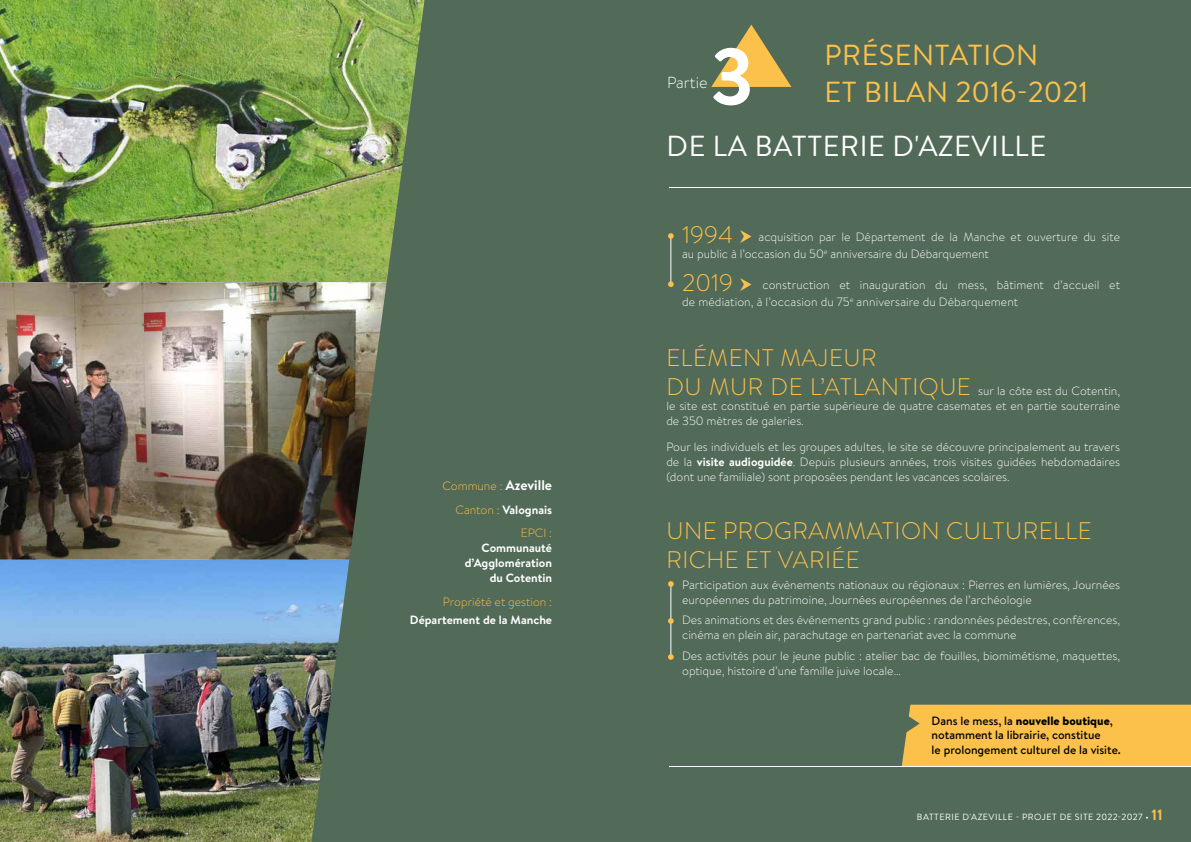
<style>
.page{position:relative;width:1191px;height:842px;background:#fff}
.page>*{position:absolute;margin:0;border:0;box-sizing:border-box;transform-origin:0 0}
.t1{font:700 80px "Brandon Text";color:#fff}
.t2{font:29px/37px "Brandon Text";letter-spacing:.02em;color:#fbc14b}
.t3{font:29px "Brandon Text";letter-spacing:.02em;color:#fff}
.t4{font:300 24px/28.8px "Brandon Text";letter-spacing:.02em;color:#fbc14b}
.t5{font:300 16px "Brandon Text";color:#fff}
.t6{font:300 12px/15px "Brandon Text";color:#fff}
.t7{font:500 12px/14.5px "Brandon Text";color:#000}
.t8{font:300 12px/23.5px "Brandon Text";color:#fbc14b;text-align:right}
.t9{font:700 12px/15px "Brandon Text";color:#fff;text-align:right}
.t10{font:9px "Brandon Text";letter-spacing:.05em;color:#fff}
.s1{font-weight:700;font-size:14px;color:#fff}
.s2{font-weight:700;color:#fff}
.s3{font-size:24px;color:#fbc14b}
.s4{font-weight:700}
.s5{font-weight:900}
.s6{font-weight:700;font-size:15px;color:#fbc14b}
</style>
<div class="page">
<div style="left:595px;top:0;width:596px;height:842px;background:#526a58"></div>
<img style="left:0;top:0;width:311px;height:282px">
<img style="left:0;top:282px;width:311px;height:278px">
<img style="left:0;top:560px;width:311px;height:282px">
<svg style="left:311px;top:0;width:284px;height:842px;background:#5b7159"></svg>
<svg style="left:711px;top:25px;width:80px;height:62px"></svg>
<div style="left:901px;top:705px;width:290px;height:61px;background:#fbc14b"></div>
<hr style="left:669px;top:766px;width:522px;height:1px;background:#fff">
<hr style="left:670px;top:236px;width:1px;height:49px;background:#fff">
<svg style="left:668px;top:233px;width:5px;height:6px"></svg>
<svg style="left:668px;top:281px;width:5px;height:6px"></svg>
<hr style="left:670px;top:584px;width:1px;height:74px;background:#fff">
<svg style="left:668px;top:581px;width:5px;height:6px"></svg>
<svg style="left:668px;top:654px;width:5px;height:6px"></svg>
<svg style="left:668px;top:618px;width:5px;height:6px"></svg>
<hr style="left:669px;top:187px;width:522px;height:1px;background:#fff">
<p class="t8" style="left:442px;top:474px;width:111px">Commune : <span class="s1">Azeville<br></span>Canton : <span class="s2">Valognais<br></span>EPCI :</p>
<p class="t9" style="left:465px;top:540px;width:89px">Communauté d’Agglomération du Cotentin</p>
<p class="t8" style="left:443px;top:589px;width:111px">Propriété et gestion :</p>
<p class="t9" style="left:410px;top:612px;width:144px">Département de la Manche</p>
<h2 class="t2" style="left:824px;top:35px;width:265px">PRÉSENTATION<br>ET BILAN 2016-2021</h2>
<h2 class="t3" style="left:666px;top:126px;width:381px">DE LA BATTERIE D'AZEVILLE</h2>
<h1 class="t1" style="left:710px;top:21px;width:46px">3</h1>
<h3 class="t5" style="left:667px;top:71px;width:42px">Partie</h3>
<h3 class="t4" style="left:682px;top:219px;width:52px">1994</h3>
<p class="t6" style="left:682px;top:228px;width:439px;line-height:17px;text-indent:76px">acquisition par le Département de la Manche et ouverture du site au public à l’occasion du 50<sup>e</sup> anniversaire du Débarquement</p>
<h3 class="t4" style="left:682px;top:267px;width:52px">2019</h3>
<p class="t6" style="left:682px;top:276px;width:439px;line-height:17px;text-indent:80px">construction et inauguration du mess, bâtiment d’accueil et de médiation, à l’occasion du 75<sup>e</sup> anniversaire du Débarquement</p>
<h3 class="t4" style="left:666px;top:342px;width:211px">ELÉMENT MAJEUR</h3>
<p class="t6" style="left:666px;top:383px;width:455px;text-align:justify"><span class="s3">DU MUR DE L’ATLANTIQUE</span> sur la côte est du Cotentin, le site est constitué en partie supérieure de quatre casemates et en partie souterraine de 350 mètres de galeries.</p>
<p class="t6" style="left:666px;top:439px;width:455px;text-align:justify">Pour les individuels et les groupes adultes, le site se découvre principalement au travers de la <span class="s4">visite audioguidée</span>. Depuis plusieurs années, trois visites guidées hebdomadaires (dont une familiale) sont proposées pendant les vacances scolaires.</p>
<h3 class="t4" style="left:666px;top:515px;width:426px">UNE PROGRAMMATION CULTURELLE<br>RICHE ET VARIÉE</h3>
<p class="t6" style="left:682px;top:576px;width:439px">Participation aux évènements nationaux ou régionaux : Pierres en lumières, Journées européennes du patrimoine, Journées européennes de l’archéologie</p>
<p class="t6" style="left:682px;top:612px;width:439px">Des animations et des événements grand public : randonnées pédestres, conférences, cinéma en plein air, parachutage en partenariat avec la commune</p>
<p class="t6" style="left:682px;top:648px;width:439px">Des activités pour le jeune public : atelier bac de fouilles, biomimétisme, maquettes, optique, histoire d’une famille juive locale…</p>
<p class="t7" style="left:931px;top:713px;width:191px">Dans le mess, la <span class="s5">nouvelle boutique</span>, notamment la librairie, constitue<br>le prolongement culturel de la visite.</p>
<p class="t10" style="left:917px;top:811px;width:247px">BATTERIE D'AZEVILLE - PROJET DE SITE 2022-2027 • <span class="s6">11</span></p>
</div>
